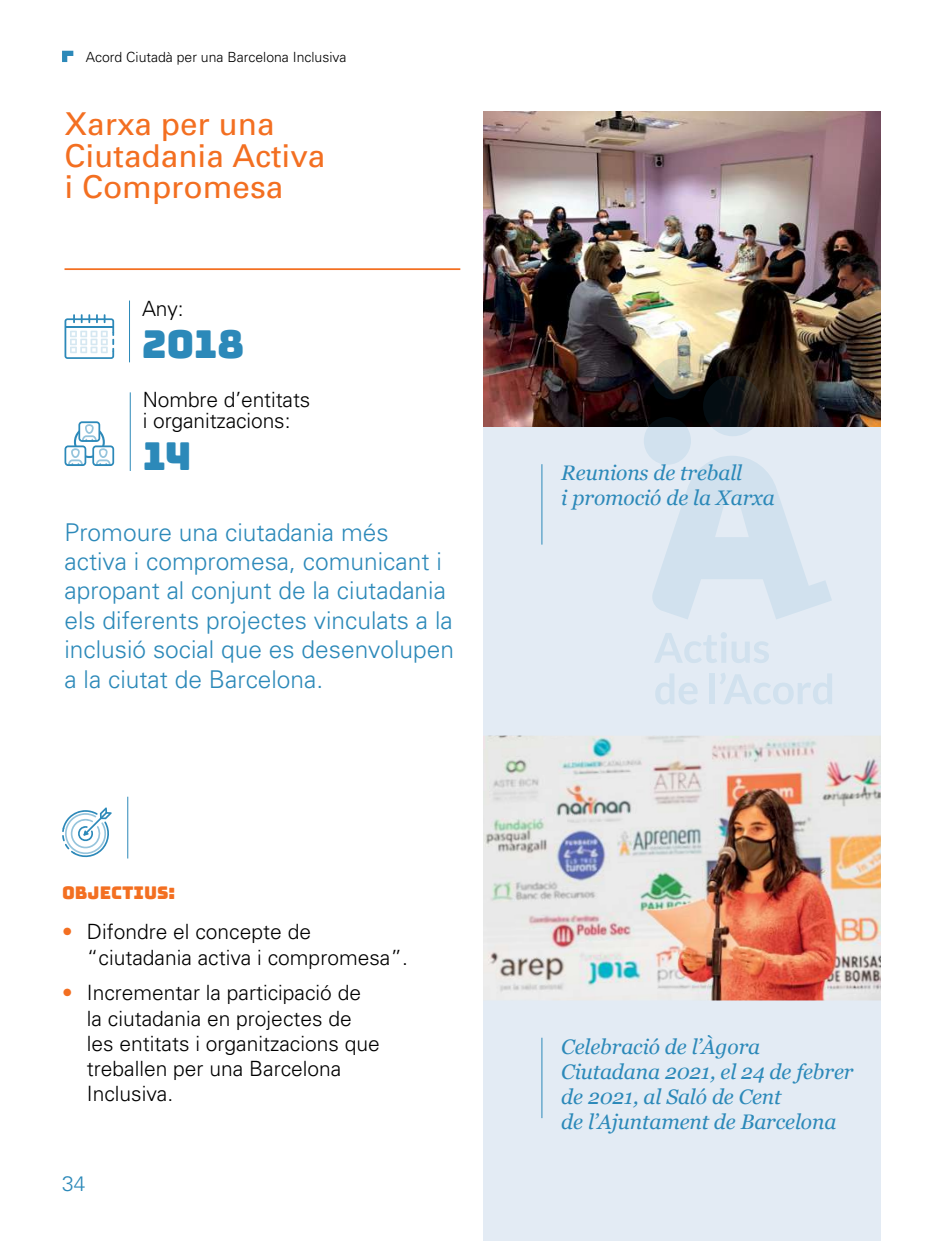
<style>
.page{position:relative;width:943px;height:1241px;background:#fff}
.page>*{position:absolute;margin:0;border:0;box-sizing:border-box;transform-origin:0 0}
.t1{font:38.5px "Bungee";letter-spacing:-.005em;color:#2c89b9}
.t2{font:31.5px/31.5px "Univers";color:#f36f21}
.t3{font:300 24.5px/29.4px "Univers";color:#2c89b9}
.t4{font:300 21px/25.2px "Univers";color:#000}
.t5{font:italic 21px/25.2px "Georgia";letter-spacing:-.005em;color:#2c89b9}
.t6{font:300 21px "Univers";color:#2c89b9}
.t7{font:17.5px "Bungee";color:#f36f21}
.t8{font:300 14px "Univers";color:#000}
.s1{color:#f36f21}
</style>
<div class="page">
<svg style="left:62px;top:50px;width:12px;height:12px"></svg>
<div style="left:483px;top:112px;width:398px;height:1128px;background:#e3ebf4"></div>
<hr style="left:64px;top:268px;width:396px;height:2px;background:#f36f21">
<img style="left:483px;top:112px;width:398px;height:315px">
<hr style="left:541px;top:464px;width:1px;height:80px;background:#2c89b9">
<hr style="left:129px;top:300px;width:1px;height:62px;background:#2c89b9">
<hr style="left:130px;top:392px;width:1px;height:79px;background:#2c89b9">
<svg style="left:64px;top:421px;width:50px;height:45px"></svg>
<svg style="left:64px;top:314px;width:50px;height:45px"></svg>
<svg style="left:654px;top:632px;width:115px;height:31px"></svg>
<svg style="left:655px;top:673px;width:42px;height:31px"></svg>
<div style="left:710px;top:673px;width:5px;height:31px;background:#d1e1ee"></div>
<svg style="left:720px;top:673px;width:112px;height:31px"></svg>
<svg style="left:703px;top:376px;width:59px;height:60px;background:#23272a"></svg>
<svg style="left:653px;top:358px;width:40px;height:41px"></svg>
<svg style="left:643px;top:417px;width:48px;height:47px;background:#acbbc6"></svg>
<svg style="left:652px;top:455px;width:180px;height:164px"></svg>
<hr style="left:127px;top:796px;width:1px;height:62px;background:#2c89b9">
<svg style="left:62px;top:807px;width:50px;height:51px"></svg>
<img style="left:483px;top:735px;width:398px;height:265px">
<hr style="left:541px;top:1037px;width:1px;height:80px;background:#2c89b9">
<p class="t8" style="left:86px;top:48px;width:262px">Acord Ciutadà per una Barcelona Inclusiva</p>
<h2 class="t2" style="left:64px;top:109px;width:262px">Xarxa per una<br>Ciutadania Activa i Compromesa</h2>
<p class="t4" style="left:142px;top:296px;width:43px">Any:</p>
<h1 class="t1" style="left:142px;top:322px;width:104px">2018</h1>
<p class="t4" style="left:143px;top:389px;width:169px;line-height:21px">Nombre d’entitats i organitzacions:</p>
<h1 class="t1" style="left:143px;top:434px;width:51px">14</h1>
<p class="t3" style="left:64px;top:517px;width:391px">Promoure una ciutadania més activa i compromesa, comunicant i apropant al conjunt de la ciutadania els diferents projectes vinculats a la inclusió social que es desenvolupen a la ciutat de Barcelona.</p>
<p class="t7" style="left:62px;top:882px;width:115px">OBJECTIUS:</p>
<p class="t4" style="left:87px;top:919px;width:322px;text-indent:-25px"><span class="s1">•</span> Difondre el concepte de “ciutadania activa i compromesa”.</p>
<p class="t4" style="left:87px;top:980px;width:294px;text-indent:-25px"><span class="s1">•</span> Incrementar la participació de la ciutadania en projectes de les entitats i organitzacions que treballen per una Barcelona<br>Inclusiva.</p>
<p class="t6" style="left:62px;top:1170px;width:25px">34</p>
<p class="t5" style="left:561px;top:459px;width:215px">Reunions de treball<br>i promoció de la Xarxa</p>
<p class="t5" style="left:561px;top:1032px;width:294px">Celebració de l’Àgora<br>Ciutadana 2021, el 24 de febrer de 2021, al Saló de Cent<br>de l’Ajuntament de Barcelona</p>
</div>
